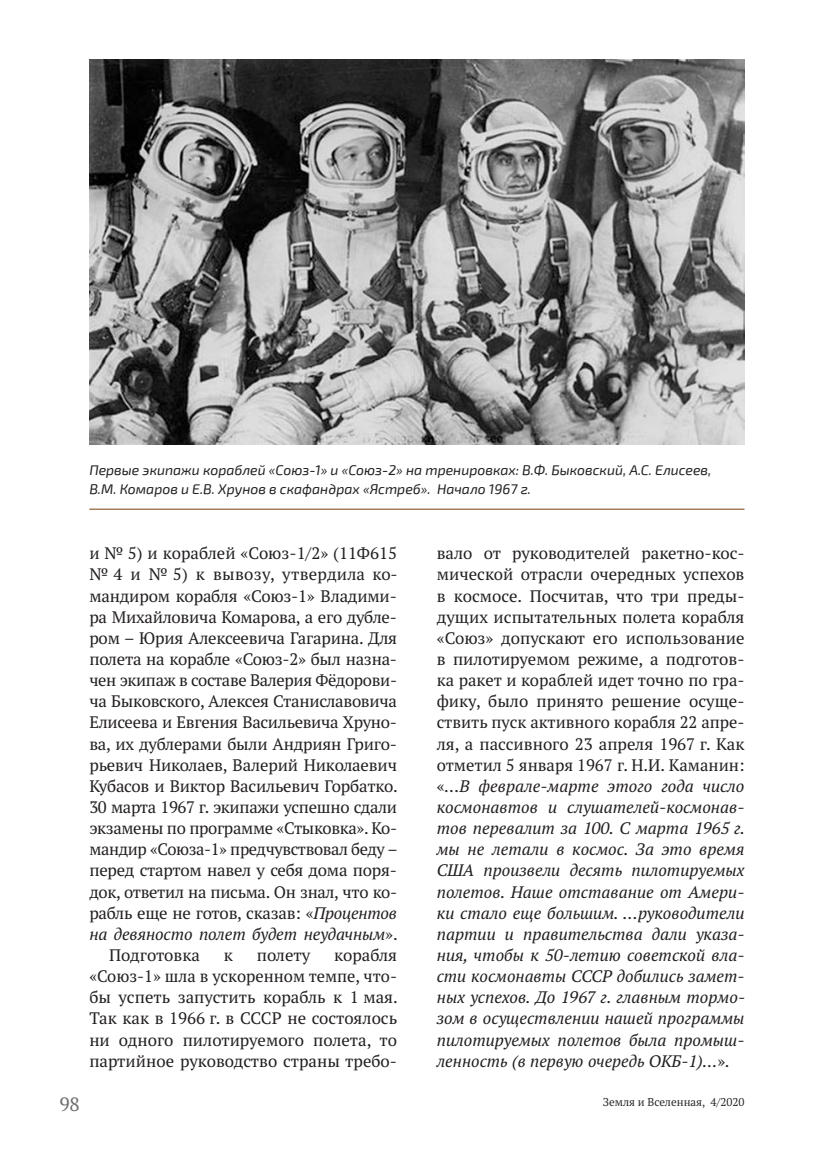
<style>
.page{position:relative;width:814px;height:1161px;background:#fff}
.page>*{position:absolute;margin:0;border:0;box-sizing:border-box;transform-origin:0 0}
.t1{font:19.25px "PT Serif Pro";color:#6c6d70}
.t2{font:italic 16.62px/21.2px "PT Serif Pro";color:#231f20;text-align:justify}
.t3{font:16.62px/21.2px "PT Serif Pro";letter-spacing:-.015em;color:#231f20;text-align:justify}
.t4{font:16.62px "PT Serif Pro";letter-spacing:.02em;color:#231f20}
.t5{font:italic 14px/19.2px "Exo 2";color:#231f20}
.t6{font:11.38px "PT Serif Pro";color:#231f20}
.s1{font-style:italic}
.s2{font-style:normal}
</style>
<div class="page">
<hr style="left:89px;top:509px;width:655px;height:1px;background:#7c3e08">
<img style="left:89px;top:60px;width:655px;height:385px">
<p class="t5" style="left:89px;top:460px;width:623px">Первые экипажи кораблей «Союз‑1» и «Союз‑2» на тренировках: В.Ф. Быковский, А.С. Елисеев,<br>В.М. Комаров и Е.В. Хрунов в скафандрах «Ястреб». Начало 1967 г.</p>
<p class="t3" style="left:89px;top:542px;width:309px">и № 5) и кораблей «Союз‑1/2» (11Ф615</p>
<p class="t4" style="left:89px;top:563px;width:310px">№ 4 и № 5) к вывозу, утвердила ко-</p>
<p class="t3" style="left:89px;top:585px;width:309px">мандиром корабля «Союз‑1» Владими-</p>
<p class="t3" style="left:89px;top:606px;width:309px">ра Михайловича Комарова, а его дубле-</p>
<p class="t3" style="left:89px;top:627px;width:309px">ром – Юрия Алексеевича Гагарина. Для</p>
<p class="t3" style="left:89px;top:648px;width:309px">полета на корабле «Союз‑2» был назна-</p>
<p class="t3" style="left:89px;top:669px;width:309px">чен экипаж в составе Валерия Фёдорови-</p>
<p class="t3" style="left:89px;top:690px;width:309px">ча Быковского, Алексея Станиславовича</p>
<p class="t3" style="left:89px;top:711px;width:309px">Елисеева и Евгения Васильевича Хруно-</p>
<p class="t3" style="left:89px;top:733px;width:309px">ва, их дублерами были Андриян Григо-</p>
<p class="t3" style="left:89px;top:754px;width:309px">рьевич Николаев, Валерий Николаевич</p>
<p class="t3" style="left:89px;top:775px;width:310px">Кубасов и Виктор Васильевич Горбатко.</p>
<p class="t3" style="left:89px;top:796px;width:309px">30 марта 1967 г. экипажи успешно сдали</p>
<p class="t3" style="left:89px;top:817px;width:309px">экзамены по программе «Стыковка». Ко-</p>
<p class="t3" style="left:89px;top:838px;width:310px">мандир «Союза‑1» предчувствовал беду –</p>
<p class="t3" style="left:89px;top:859px;width:309px">перед стартом навел у себя дома поря-</p>
<p class="t3" style="left:89px;top:881px;width:309px">док, ответил на письма. Он знал, что ко-</p>
<p class="t3" style="left:89px;top:902px;width:309px">рабль еще не готов, сказав: «<span class="s1">Процентов</span></p>
<p class="t2" style="left:89px;top:923px;width:310px">на девяносто полет будет неудачным<span class="s2">».</span></p>
<p class="t3" style="left:109px;top:944px;width:92px">Подготовка</p>
<p class="t3" style="left:224px;top:944px;width:11px">к</p>
<p class="t3" style="left:257px;top:944px;width:55px">полету</p>
<p class="t3" style="left:89px;top:944px;width:310px;text-indent:245px">корабля «Союз‑1» шла в ускоренном темпе, что&shy;бы успеть запустить корабль к 1 мая.<br>Так как в 1966 г. в СССР не состоялось ни одного пилотируемого полета, то партийное руководство страны требо-</p>
<p class="t2" style="left:437px;top:542px;width:310px"><span class="s2">вало от руководителей ракетно-кос&shy;мической отрасли очередных успехов в космосе. Посчитав, что три преды&shy;дущих испытательных полета корабля «Союз» допускают его использование в пилотируемом режиме, а подготов&shy;ка ракет и кораблей идет точно по гра&shy;фику, было принято решение осуще&shy;ствить пуск активного корабля 22 апре&shy;ля, а пассивного 23 апреля 1967 г. Как отметил 5 января 1967 г. Н.И. Каманин: «</span>…В феврале-марте этого года число космонавтов и слушателей-космонав&shy;тов перевалит за 100. С марта 1965 г. мы не летали в космос. За это время США произвели десять пилотируемых полетов. Наше отставание от Амери&shy;ки стало еще большим. …руководители партии и правительства дали указа&shy;ния, чтобы к 50-летию советской вла&shy;сти космонавты СССР добились замет&shy;ных успехов. До 1967 г. главным тормо&shy;зом в осуществлении нашей программы пилотируемых полетов была промыш&shy;ленность (в первую очередь ОКБ‑1)…<span class="s2">»</span>.</p>
<p class="t1" style="left:59px;top:1092px;width:22px">98</p>
<p class="t6" style="left:602px;top:1094px;width:143px">Земля и Вселенная, 4/2020</p>
</div>
